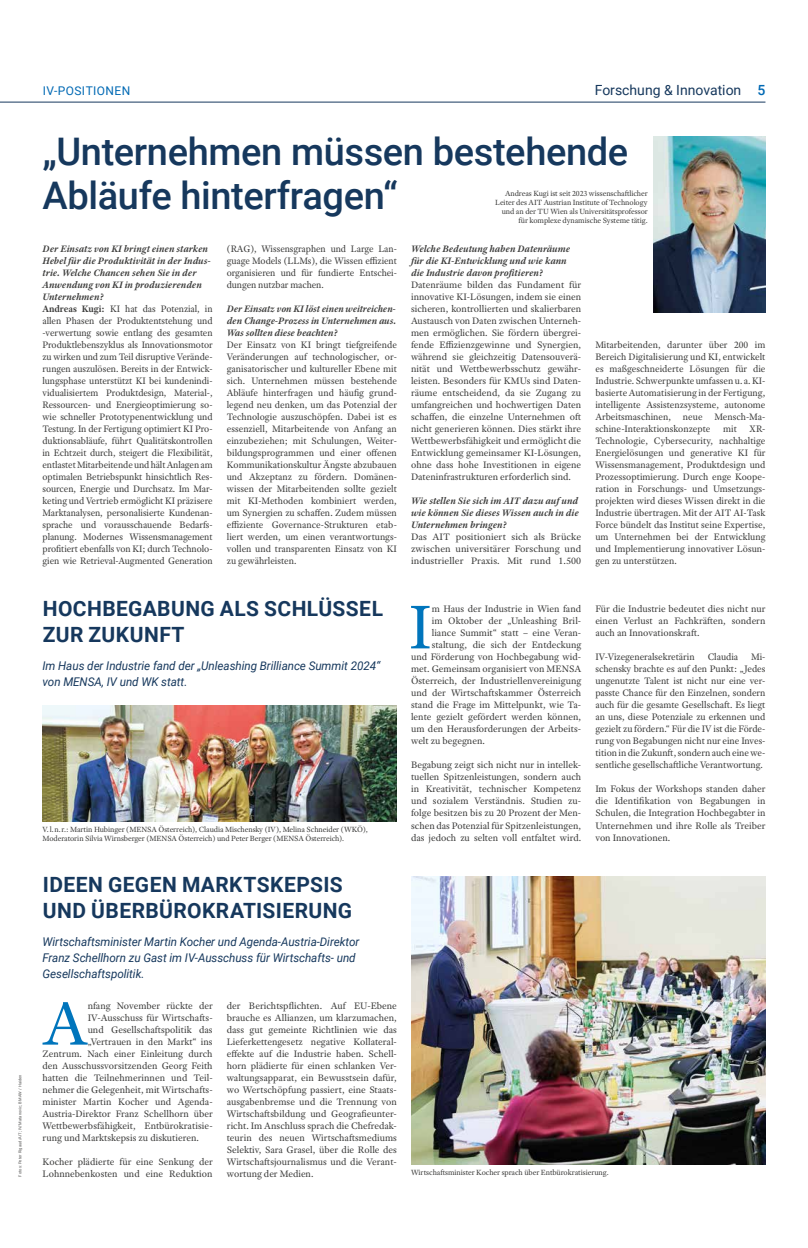
<style>
.page{position:relative;width:808px;height:1248px;background:#fff}
.page>*{position:absolute;margin:0;border:0;box-sizing:border-box;transform-origin:0 0}
.t1{font:65.8px "Adobe Text Pro";color:#0075bc}
.t2{font:500 38px/44px "Roboto";letter-spacing:-.01em;color:#16385d}
.t3{font:700 21px/26px "Roboto";letter-spacing:.02em;color:#16385d}
.t4{font:14px "Roboto";color:#16385d}
.t5{font:italic 12px/16px "Roboto";letter-spacing:-.005em;color:#16385d}
.t6{font:12px "Roboto";letter-spacing:.035em;color:#0069b4}
.t7{font:10px/12px "Adobe Text Pro";color:#3c3c3b;text-align:justify}
.t8{font:italic 700 10px/12px "Adobe Text Pro";color:#3c3c3b;text-align:justify}
.t9{font:8px/9px "Adobe Text Pro";letter-spacing:-.01em;color:#3c3c3b;text-align:right}
.t10{font:4px "Roboto";letter-spacing:.02em;color:#575756}
.s1{font-weight:500;color:#0069b4}
.s2{font-weight:700;font-style:italic}
.s3{font-weight:700}
</style>
<div class="page">
<img style="left:653px;top:136px;width:112px;height:176px">
<img style="left:43px;top:705px;width:354px;height:116px">
<img style="left:411px;top:876px;width:354px;height:288px">
<hr style="left:0;top:102px;width:765px;height:1px;background:#16385d">
<p class="t10" style="left:17px;top:1176px;width:104px;rotate:-90deg">Fotos: Peter Rigaud/AIT; IV/Matanovic; BMAW / Haiden</p>
<p class="t6" style="left:43px;top:83px;width:89px">IV-POSITIONEN</p>
<h3 class="t4" style="left:595px;top:81px;width:172px">Forschung &amp; Innovation <span class="s1">5</span></h3>
<h2 class="t2" style="left:43px;top:128px;width:587px">„Unternehmen müssen bestehende -Abläufe hinterfragen“</h2>
<p class="t7" style="left:43px;top:243px;width:172px;text-align:left"><span class="s2">Der Einsatz von KI bringt einen starken Hebel für die Produktivität in der Indus&shy;trie. Welche Chancen sehen Sie in der Anwendung von KI in produzierenden Unternehmen?<br></span><span class="s3">Andreas Kugi:</span> KI hat das Potenzial, in allen Phasen der Produktentstehung und -verwertung sowie entlang des gesamten Produktlebenszyklus als Innovationsmotor zu wirken und zum Teil disruptive Verände&shy;rungen auszulösen. Bereits in der Entwick&shy;lungsphase unterstützt KI bei kundenindi&shy;vidualisiertem Produktdesign, Material-, Ressourcen- und Energieoptimierung so&shy;wie schneller Prototypenentwicklung und Testung. In der Fertigung optimiert KI Pro&shy;duktionsabläufe, führt Qualitätskontrollen in Echtzeit durch, steigert die Flexibilität, entlastet Mitarbeitende und hält Anlagen am optimalen Betriebspunkt hinsichtlich Res&shy;sourcen, Energie und Durchsatz. Im Mar&shy;keting und Vertrieb ermöglicht KI präzisere Marktanalysen, personalisierte Kundenan&shy;sprache und vorausschauende Bedarfs&shy;planung. Modernes Wissensmanagement profitiert ebenfalls von KI; durch Technolo&shy;gien wie Retrieval-Augmented Generation</p>
<p class="t9" style="left:495px;top:189px;width:154px">Andreas Kugi ist seit 2023 wissenschaftlicher Leiter des AIT Austrian Institute of Technology und an der TU Wien als Universitätsprofessor für komplexe dynamische Systeme tätig.</p>
<p class="t7" style="left:227px;top:243px;width:172px">(RAG), Wissensgraphen und Large Lan&shy;guage Models (LLMs), die Wissen effizient organisieren und für fundierte Entschei&shy;dungen nutzbar machen.</p>
<p class="t8" style="left:227px;top:303px;width:171px">Der Einsatz von KI löst einen weitreichen&shy;den Change-Prozess in Unternehmen aus.<br>Was sollten diese beachten?</p>
<p class="t7" style="left:227px;top:339px;width:172px">Der Einsatz von KI bringt tiefgreifende Veränderungen auf technologischer, or&shy;ganisatorischer und kultureller Ebene mit sich. Unternehmen müssen bestehende Abläufe hinterfragen und häufig grund&shy;legend neu denken, um das Potenzial der Technologie auszuschöpfen. Dabei ist es essenziell, Mitarbeitende von Anfang an einzubeziehen; mit Schulungen, Weiter&shy;bildungsprogrammen und einer offenen Kommunikationskultur Ängste abzubauen und Akzeptanz zu fördern. Domänen&shy;wissen der Mitarbeitenden sollte gezielt mit KI-Methoden kombiniert werden, um Synergien zu schaffen. Zudem müssen effiziente Governance-Strukturen etab&shy;liert werden, um einen verantwortungs&shy;vollen und transparenten Einsatz von KI zu gewährleisten.</p>
<p class="t8" style="left:411px;top:243px;width:161px;text-align:left">Welche Bedeutung haben Datenräume für die KI-Entwicklung und wie kann die Industrie davon profitieren?</p>
<p class="t7" style="left:411px;top:279px;width:172px">Datenräume bilden das Fundament für innovative KI-Lösungen, indem sie einen sicheren, kontrollierten und skalierbaren Austausch von Daten zwischen Unterneh&shy;men ermöglichen. Sie fördern übergrei&shy;fende Effizienzgewinne und Synergien, während sie gleichzeitig Datensouverä&shy;nität und Wettbewerbsschutz gewähr&shy;leisten. Besonders für KMUs sind Daten&shy;räume entscheidend, da sie Zugang zu umfangreichen und hochwertigen Daten schaffen, die einzelne Unternehmen oft nicht generieren können. Dies stärkt ihre Wettbewerbsfähigkeit und ermöglicht die Entwicklung gemeinsamer KI-Lösungen, ohne dass hohe Investitionen in eigene Dateninfrastrukturen erforderlich sind.</p>
<p class="t8" style="left:411px;top:495px;width:169px">Wie stellen Sie sich im AIT dazu auf und wie können Sie dieses Wissen auch in die Unternehmen bringen?</p>
<p class="t7" style="left:411px;top:531px;width:172px">Das AIT positioniert sich als Brücke zwischen universitärer Forschung und industrieller Praxis. Mit rund 1.500</p>
<p class="t7" style="left:595px;top:339px;width:172px">Mitarbeitenden, darunter über 200 im Bereich Digitalisierung und KI, entwickelt es maßgeschneiderte Lösungen für die Industrie. Schwerpunkte umfassen u. a. KI&shy;basierte Automatisierung in der Fertigung, intelligente Assistenzsysteme, autonome Arbeitsmaschinen, neue Mensch-Ma&shy;schine-Interaktionskonzepte</p>
<p class="t7" style="left:723px;top:423px;width:15px">mit</p>
<p class="t7" style="left:595px;top:423px;width:172px;text-indent:154px">XR-Technologie, Cybersecurity, nachhaltige Energielösungen und generative KI für Wissensmanagement, Produktdesign und Prozessoptimierung. Durch enge Koope&shy;ration in Forschungs- und Umsetzungs&shy;projekten wird dieses Wissen direkt in die Industrie übertragen. Mit der AIT AI-Task Force bündelt das Institut seine Expertise, um Unternehmen bei der Entwicklung und Implementierung innovativer Lösun&shy;gen zu unterstützen.</p>
<h3 class="t3" style="left:43px;top:595px;width:342px">HOCHBEGABUNG ALS SCHLÜSSEL<br>ZUR ZUKUNFT</h3>
<p class="t5" style="left:43px;top:657px;width:339px">Im Haus der Industrie fand der „Unleashing Brilliance Summit 2024“ von MENSA, IV und WK statt.</p>
<p class="t9" style="left:43px;top:824px;width:327px;text-align:left">V.l.n.r.: Martin Hubinger (MENSA Österreich), Claudia Mischensky (IV), Melina Schneider (WKÖ),<br>Moderatorin Silvia Wirnsberger (MENSA Österreich) und Peter Berger (MENSA Österreich).</p>
<h3 class="t3" style="left:43px;top:871px;width:311px">IDEEN GEGEN MARKTSKEPSIS<br>UND ÜBERBÜROKRATISIERUNG</h3>
<p class="t5" style="left:43px;top:933px;width:318px">Wirtschaftsminister Martin Kocher und Agenda-Austria-Direktor<br>Franz Schellhorn zu Gast im IV-Ausschuss für Wirtschafts- und<br>Gesellschaftspolitik.</p>
<p class="t7" style="left:227px;top:999px;width:172px">der Berichtspflichten. Auf EU-Ebene brauche es Allianzen, um klarzumachen, dass gut gemeinte Richtlinien wie das Lieferkettengesetz negative Kollateral&shy;effekte auf die Industrie haben. Schell&shy;horn plädierte für einen schlanken Ver&shy;waltungsapparat, ein Bewusstsein dafür, wo Wertschöpfung passiert, eine Staats&shy;ausgabenbremse und die Trennung von Wirtschaftsbildung und Geografieunter&shy;richt. Im Anschluss sprach die Chefredak&shy;teurin des neuen Wirtschaftsmediums Selektiv, Sara Grasel, über die Rolle des Wirtschaftsjournalismus und die Verant&shy;wortung der Medien.</p>
<h1 class="t1" style="left:43px;top:981px;width:46px">A</h1>
<p class="t7" style="left:88px;top:999px;width:126px">nfang November rückte der</p>
<p class="t7" style="left:88px;top:1011px;width:126px">IV-Ausschuss für Wirtschafts-</p>
<p class="t7" style="left:88px;top:1023px;width:126px">und Gesellschaftspolitik das</p>
<p class="t7" style="left:88px;top:1035px;width:126px">„Vertrauen in den Markt“ ins</p>
<p class="t7" style="left:43px;top:1047px;width:172px">Zentrum. Nach einer Einleitung durch</p>
<p class="t7" style="left:43px;top:1059px;width:172px">den Ausschussvorsitzenden Georg Feith</p>
<p class="t7" style="left:43px;top:1071px;width:172px">hatten die Teilnehmerinnen und Teil-</p>
<p class="t7" style="left:43px;top:1083px;width:172px">nehmer die Gelegenheit, mit Wirtschafts-</p>
<p class="t7" style="left:43px;top:1095px;width:172px">minister Martin Kocher und Agenda-</p>
<p class="t7" style="left:43px;top:1107px;width:172px">Austria-Direktor Franz Schellhorn über</p>
<p class="t7" style="left:43px;top:1119px;width:172px">Wettbewerbsfähigkeit, Entbürokratisie-</p>
<p class="t7" style="left:43px;top:1131px;width:158px">rung und Marktskepsis zu diskutieren.</p>
<p class="t7" style="left:43px;top:1155px;width:172px">Kocher plädierte für eine Senkung der<br>Lohnnebenkosten und eine Reduktion</p>
<h1 class="t1" style="left:409px;top:585px;width:24px">I</h1>
<p class="t7" style="left:432px;top:603px;width:151px">m Haus der Industrie in Wien fand</p>
<p class="t7" style="left:432px;top:615px;width:150px">im Oktober der „Unleashing Bril-</p>
<p class="t7" style="left:432px;top:627px;width:151px">liance Summit“ statt – eine Veran-</p>
<p class="t7" style="left:432px;top:639px;width:151px">staltung, die sich der Entdeckung</p>
<p class="t7" style="left:411px;top:651px;width:172px">und Förderung von Hochbegabung wid-</p>
<p class="t7" style="left:411px;top:663px;width:172px">met. Gemeinsam organisiert von MENSA</p>
<p class="t7" style="left:411px;top:675px;width:172px">Österreich, der Industriellenvereinigung</p>
<p class="t7" style="left:411px;top:687px;width:172px">und der Wirtschaftskammer Österreich</p>
<p class="t7" style="left:411px;top:699px;width:172px">stand die Frage im Mittelpunkt, wie Ta-</p>
<p class="t7" style="left:411px;top:711px;width:172px">lente gezielt gefördert werden können,</p>
<p class="t7" style="left:411px;top:723px;width:172px">um den Herausforderungen der Arbeits-</p>
<p class="t7" style="left:411px;top:735px;width:75px">welt zu begegnen.</p>
<p class="t7" style="left:411px;top:759px;width:172px">Begabung zeigt sich nicht nur in intellek&shy;tuellen Spitzenleistungen, sondern auch in Kreativität, technischer Kompetenz und sozialem Verständnis. Studien zu&shy;folge besitzen bis zu 20 Prozent der Men&shy;schen das Potenzial für Spitzenleistungen, das jedoch zu selten voll entfaltet wird.</p>
<p class="t7" style="left:595px;top:603px;width:172px">Für die Industrie bedeutet dies nicht nur einen Verlust an Fachkräften, sondern auch an Innovationskraft.</p>
<p class="t7" style="left:595px;top:651px;width:101px">IV-Vizegeneralsekretärin</p>
<p class="t7" style="left:708px;top:651px;width:32px">Claudia</p>
<p class="t7" style="left:595px;top:651px;width:172px;text-indent:156px">Mi&shy;schensky brachte es auf den Punkt: „Jedes ungenutzte Talent ist nicht nur eine ver&shy;passte Chance für den Einzelnen, sondern auch für die gesamte Gesellschaft. Es liegt an uns, diese Potenziale zu erkennen und gezielt zu fördern.“ Für die IV ist die Förde&shy;rung von Begabungen nicht nur eine Inves&shy;tition in die Zukunft, sondern auch eine we&shy;sentliche gesellschaftliche Verantwortung.</p>
<p class="t7" style="left:595px;top:783px;width:172px">Im Fokus der Workshops standen daher die Identifikation von Begabungen in Schulen, die Integration Hochbegabter in Unternehmen und ihre Rolle als Treiber von Innovationen.</p>
<p class="t9" style="left:411px;top:1167px;width:199px">Wirtschaftsminister Kocher sprach über Entbürokratisierung.</p>
</div>
